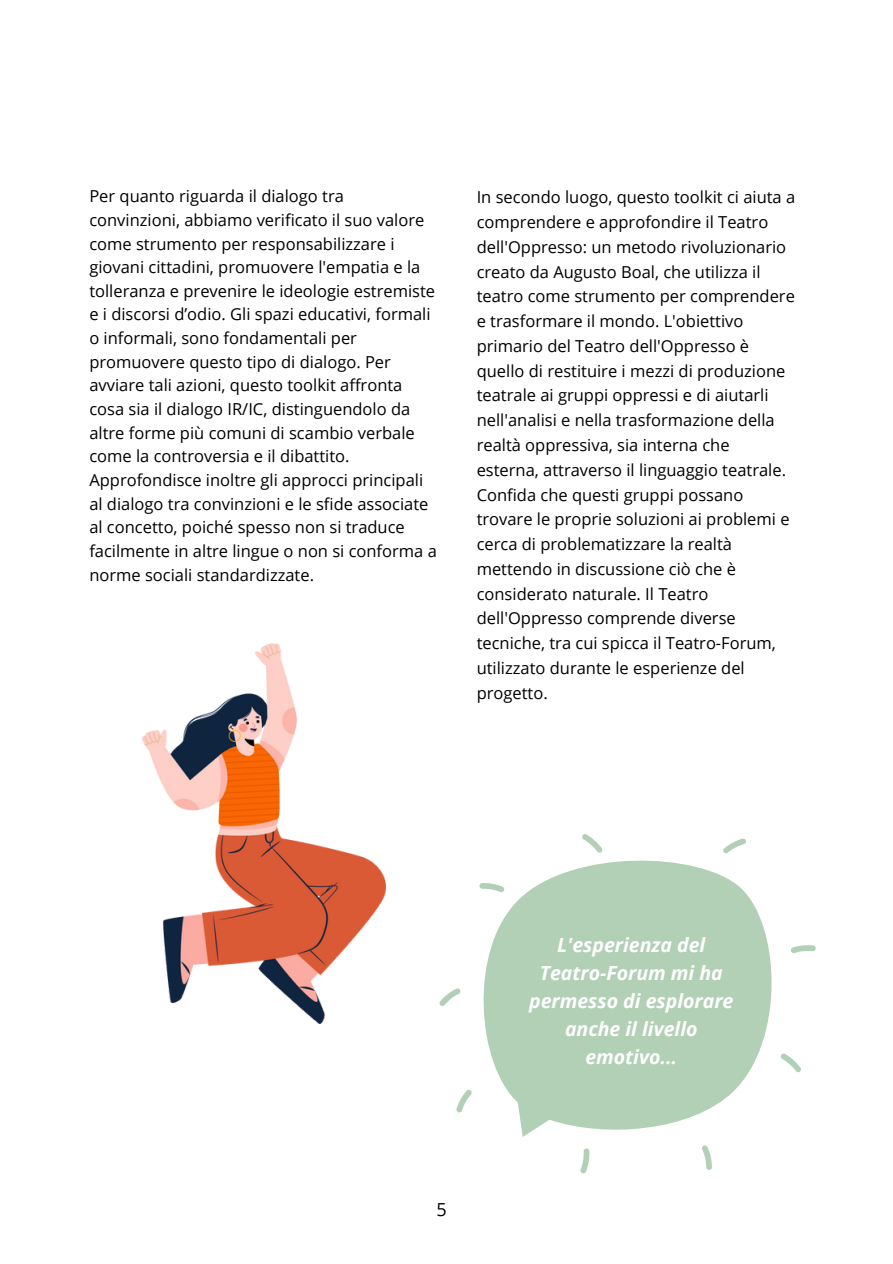
<style>
.page{position:relative;width:893px;height:1264px;background:#fff}
.page>*{position:absolute;margin:0;border:0;box-sizing:border-box;transform-origin:0 0}
.t1{font:italic 700 19.5px/28.2px "Open Sans";color:#fff;text-align:center}
.t2{font:18px "Open Sans";color:#000}
.t3{font:16.5px/24.8px "Open Sans";color:#000}
</style>
<div class="page">
<svg style="left:483px;top:849px;width:289px;height:288px;fill:#b1d0b5"></svg>
<svg style="left:722px;top:838px;width:24px;height:15px"></svg>
<svg style="left:479px;top:882px;width:25px;height:10px"></svg>
<svg style="left:439px;top:988px;width:21px;height:18px"></svg>
<svg style="left:456px;top:1090px;width:16px;height:22px"></svg>
<svg style="left:780px;top:1053px;width:21px;height:19px"></svg>
<svg style="left:790px;top:945px;width:25px;height:8px"></svg>
<svg style="left:702px;top:1145px;width:10px;height:25px"></svg>
<svg style="left:580px;top:1148px;width:9px;height:25px"></svg>
<svg style="left:581px;top:834px;width:21px;height:19px"></svg>
<img style="left:143px;top:644px;width:243px;height:379px">
<p class="t3" style="left:89px;top:184px;width:349px;line-height:23.7px">Per quanto riguarda il dialogo tra convinzioni, abbiamo verificato il suo valore come strumento per responsabilizzare i giovani cittadini, promuovere l'empatia e la tolleranza e prevenire le ideologie estremiste e i discorsi d’odio. Gli spazi educativi, formali o informali, sono fondamentali per promuovere questo tipo di dialogo. Per avviare tali azioni, questo toolkit affronta cosa sia il dialogo IR/IC, distinguendolo da altre forme più comuni di scambio verbale come la controversia e il dibattito.<br>Approfondisce inoltre gli approcci principali al dialogo tra convinzioni e le sfide associate al concetto, poiché spesso non si traduce facilmente in altre lingue o non si conforma a norme sociali standardizzate.</p>
<p class="t3" style="left:476px;top:184px;width:320px">In secondo luogo, questo toolkit ci aiuta a comprendere e approfondire il Teatro dell'Oppresso: un metodo rivoluzionario creato da Augusto Boal, che utilizza il teatro come strumento per comprendere e trasformare il mondo. L'obiettivo primario del Teatro dell'Oppresso è quello di restituire i mezzi di produzione teatrale ai gruppi oppressi e di aiutarli nell'analisi e nella trasformazione della realtà oppressiva, sia interna che esterna, attraverso il linguaggio teatrale.<br>Confida che questi gruppi possano trovare le proprie soluzioni ai problemi e cerca di problematizzare la realtà mettendo in discussione ciò che è considerato naturale. Il Teatro dell'Oppresso comprende diverse tecniche, tra cui spicca il Teatro-Forum, utilizzato durante le esperienze del progetto.</p>
<p class="t2" style="left:436px;top:1197px;width:12px">5</p>
<p class="t1" style="left:529px;top:930px;width:206px">L'esperienza del<br>Teatro-Forum mi ha permesso di esplorare anche il livello emotivo...</p>
</div>
